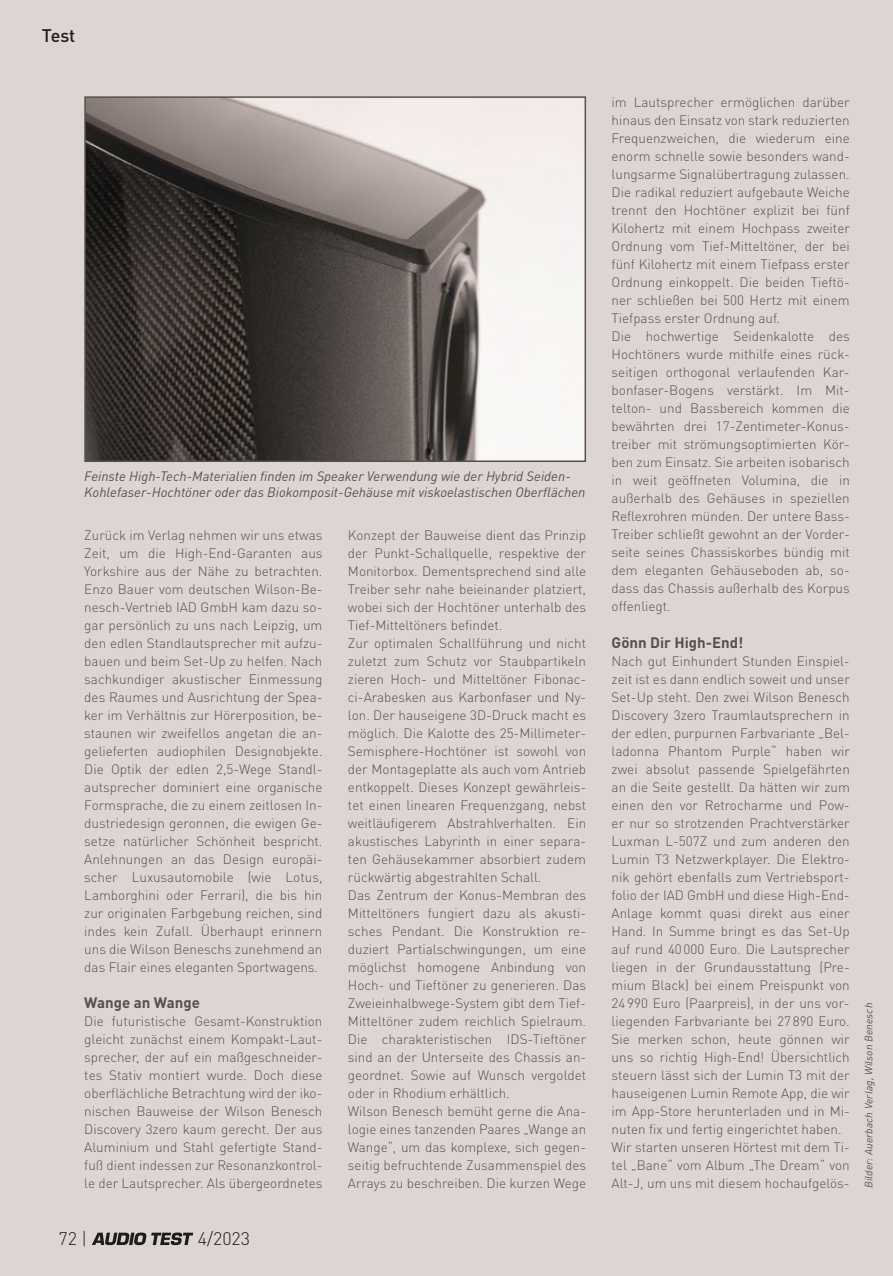
<style>
.page{position:relative;width:893px;height:1276px;background:#ddd5d3}
.page>*{position:absolute;margin:0;border:0;box-sizing:border-box;transform-origin:0 0}
.t1{font:300 18px "DINOT";color:#1d1d1b}
.t2{font:500 18px "DINOT";color:#1d1d1b}
.t3{font:700 15px "DINOT";color:#56504d}
.t4{font:300 13.5px/18px "DINOT";color:#56504d}
.t5{font:italic 13.5px/16.2px "DINOT";color:#56504d}
.t6{font:italic 10.5px "DINOT";letter-spacing:.01em;color:#56504d}
</style>
<div class="page">
<svg style="left:92px;top:1232px;width:101px;height:13px"></svg>
<img style="left:87px;top:99px;width:496px;height:360px">
<div style="left:84px;top:96px;width:502px;height:366px;border:2px solid #56504d"></div>
<h1 class="t2" style="left:42px;top:22px;width:35px">Test</h1>
<p class="t5" style="left:84px;top:466px;width:503px">Feinste High-Tech-Materialien finden im Speaker Verwendung wie der Hybrid Seiden-<br>Kohlefaser-Hochtöner oder das Biokomposit-Gehäuse mit viskoelastischen Oberflächen</p>
<p class="t4" style="left:84px;top:525px;width:240px;text-align:justify">Zurück im Verlag nehmen wir uns etwas Zeit, um die High-End-Garanten aus Yorkshire aus der Nähe zu betrachten.<br>Enzo Bauer vom deutschen Wilson-Be&shy;nesch-Vertrieb IAD GmbH kam dazu so&shy;gar persönlich zu uns nach Leipzig, um den edlen Standlautsprecher mit aufzu&shy;bauen und beim Set-Up zu helfen. Nach sachkundiger akustischer Einmessung des Raumes und Ausrichtung der Spea&shy;ker im Verhältnis zur Hörerposition, be&shy;staunen wir zweifellos angetan die an&shy;gelieferten audiophilen Designobjekte.<br>Die Optik der edlen 2,5-Wege Standl&shy;autsprecher dominiert eine organische Formsprache, die zu einem zeitlosen In&shy;dustriedesign geronnen, die ewigen Ge&shy;setze natürlicher Schönheit bespricht.<br>Anlehnungen an das Design europäi&shy;scher Luxusautomobile (wie Lotus, Lamborghini oder Ferrari), die bis hin zur originalen Farbgebung reichen, sind indes kein Zufall. Überhaupt erinnern uns die Wilson Beneschs zunehmend an das Flair eines eleganten Sportwagens.</p>
<p class="t3" style="left:84px;top:990px;width:117px">Wange an Wange</p>
<p class="t4" style="left:84px;top:1011px;width:240px;text-align:justify">Die futuristische Gesamt-Konstruktion gleicht zunächst einem Kompakt-Laut&shy;sprecher, der auf ein maßgeschneider&shy;tes Stativ montiert wurde. Doch diese oberflächliche Betrachtung wird der iko&shy;nischen Bauweise der Wilson Benesch Discovery 3zero kaum gerecht. Der aus Aluminium und Stahl gefertigte Stand&shy;fuß dient indessen zur Resonanzkontrol&shy;le der Lautsprecher. Als übergeordnetes</p>
<p class="t4" style="left:348px;top:525px;width:240px">Konzept der Bauweise dient das Prinzip der Punkt-Schallquelle, respektive der Monitorbox. Dementsprechend sind alle Treiber sehr nahe beieinander platziert, wobei sich der Hochtöner unterhalb des Tief-Mitteltöners befindet.<br>Zur optimalen Schallführung und nicht zuletzt zum Schutz vor Staubpartikeln zieren Hoch- und Mitteltöner Fibonac&shy;ci-Arabesken aus Karbonfaser und Ny&shy;lon. Der hauseigene 3D-Druck macht es möglich. Die Kalotte des 25-Millimeter-Semisphere-Hochtöner ist sowohl von der Montageplatte als auch vom Antrieb entkoppelt. Dieses Konzept gewährleis&shy;tet einen linearen Frequenzgang, nebst weitläufigerem Abstrahlverhalten. Ein akustisches Labyrinth in einer separa&shy;ten Gehäusekammer absorbiert zudem rückwärtig abgestrahlten Schall.<br>Das Zentrum der Konus-Membran des Mitteltöners fungiert dazu als akusti&shy;sches Pendant. Die Konstruktion re&shy;duziert Partialschwingungen, um eine möglichst homogene Anbindung von Hoch- und Tieftöner zu generieren. Das Zweieinhalbwege-System gibt dem Tief-Mitteltöner zudem reichlich Spielraum.<br>Die charakteristischen IDS-Tieftöner sind an der Unterseite des Chassis an&shy;geordnet. Sowie auf Wunsch vergoldet oder in Rhodium erhältlich.<br>Wilson Benesch bemüht gerne die Ana&shy;logie eines tanzenden Paares „Wange an Wange“, um das komplexe, sich gegen&shy;seitig befruchtende Zusammenspiel des Arrays zu beschreiben. Die kurzen Wege</p>
<h1 class="t1" style="left:58px;top:1225px;width:30px">72 |</h1>
<h1 class="t1" style="left:198px;top:1225px;width:54px">4/2023</h1>
<p class="t4" style="left:612px;top:92px;width:240px">im Lautsprecher ermöglichen darüber hinaus den Einsatz von stark reduzierten Frequenzweichen, die wiederum eine enorm schnelle sowie besonders wand&shy;lungsarme Signalübertragung zulassen.<br>Die radikal reduziert aufgebaute Weiche trennt den Hochtöner explizit bei fünf Kilohertz mit einem Hochpass zweiter Ordnung vom Tief-Mitteltöner, der bei fünf Kilohertz mit einem Tiefpass erster Ordnung einkoppelt. Die beiden Tieftö&shy;ner schließen bei 500 Hertz mit einem Tiefpass erster Ordnung auf.<br>Die hochwertige Seidenkalotte des Hochtöners wurde mithilfe eines rück&shy;seitigen orthogonal verlaufenden Kar&shy;bonfaser-Bogens verstärkt. Im Mit&shy;telton- und Bassbereich kommen die bewährten drei 17-Zentimeter-Konus&shy;treiber mit strömungsoptimierten Kör&shy;ben zum Einsatz. Sie arbeiten isobarisch in weit geöffneten Volumina, die in außerhalb des Gehäuses in speziellen Reflexrohren münden. Der untere Bass-Treiber schließt gewohnt an der Vorder&shy;seite seines Chassiskorbes bündig mit dem eleganten Gehäuseboden ab, so&shy;dass das Chassis außerhalb des Korpus offenliegt.</p>
<p class="t3" style="left:612px;top:630px;width:133px">Gönn Dir High-End!</p>
<p class="t4" style="left:612px;top:651px;width:240px">Nach gut Einhundert Stunden Einspiel&shy;zeit ist es dann endlich soweit und unser Set-Up steht. Den zwei Wilson Benesch Discovery 3zero Traumlautsprechern in der edlen, purpurnen Farbvariante „Bel&shy;ladonna Phantom Purple“ haben wir zwei absolut passende Spielgefährten an die Seite gestellt. Da hätten wir zum einen den vor Retrocharme und Pow&shy;er nur so strotzenden Prachtverstärker Luxman L-507Z und zum anderen den Lumin T3 Netzwerkplayer. Die Elektro&shy;nik gehört ebenfalls zum Vertriebsport&shy;folio der IAD GmbH und diese High-End-Anlage kommt quasi direkt aus einer Hand. In Summe bringt es das Set-Up auf rund 40 000 Euro. Die Lautsprecher liegen in der Grundausstattung (Pre&shy;mium Black) bei einem Preispunkt von 24 990 Euro (Paarpreis), in der uns vor&shy;liegenden Farbvariante bei 27 890 Euro.<br>Sie merken schon, heute gönnen wir uns so richtig High-End! Übersichtlich steuern lässt sich der Lumin T3 mit der hauseigenen Lumin Remote App, die wir im App-Store herunterladen und in Mi&shy;nuten fix und fertig eingerichtet haben.<br>Wir starten unseren Hörtest mit dem Ti&shy;tel „Bane“ vom Album „The Dream“ von Alt-J, um uns mit diesem hochaufgelös-</p>
<p class="t6" style="left:861px;top:1188px;width:187px;rotate:-90deg">Bilder: Auerbach Verlag, Wilson Benesch</p>
</div>
